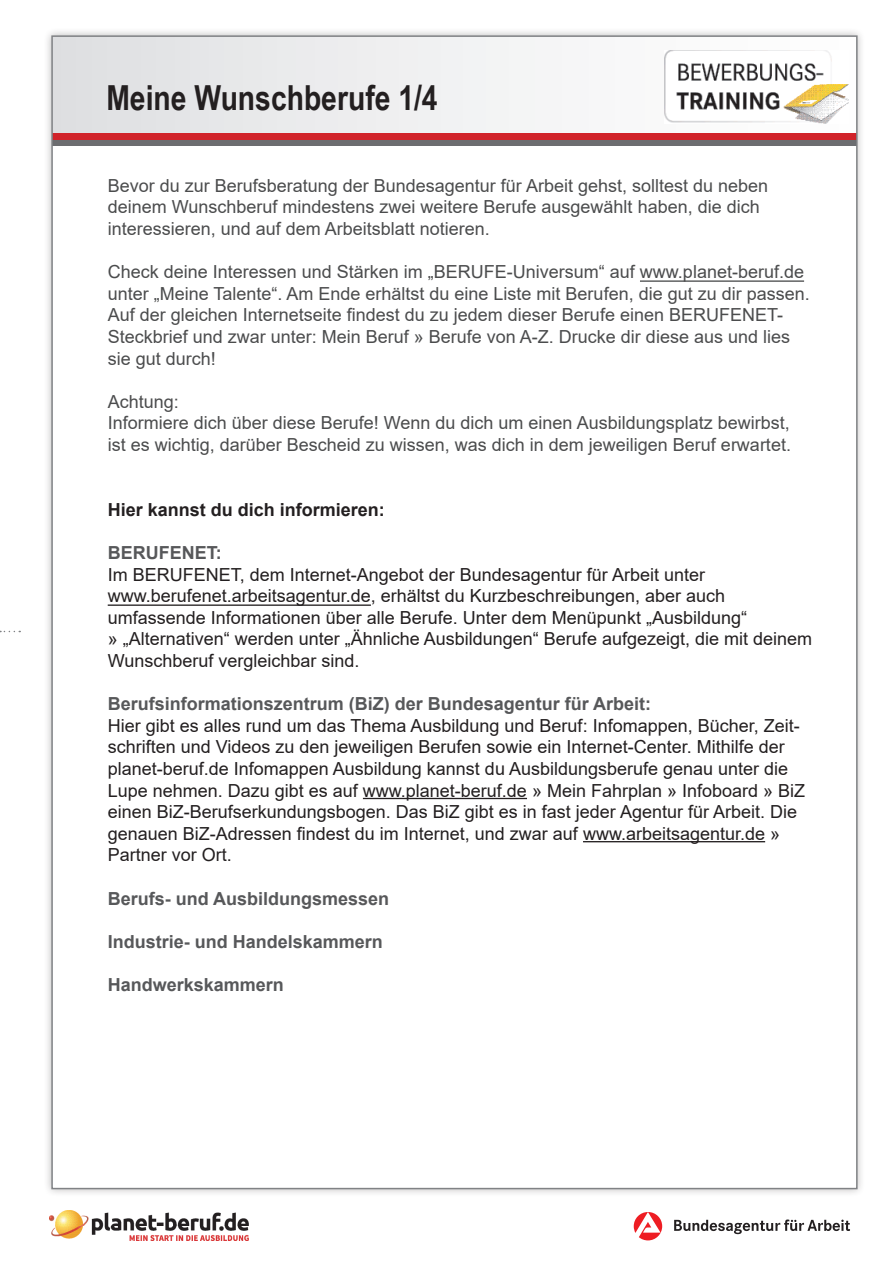
<style>
.page{position:relative;width:893px;height:1263px;background:#fff}
.page>*{position:absolute;margin:0;border:0;box-sizing:border-box;transform-origin:0 0}
.t1{font:700 34.5px "Arial Narrow";color:#231f20}
.t2{font:18px/21.6px "Arial";color:#231f20}
.t3{font:18px/21.6px "Arial";color:#4b4c4d}
.t4{font:700 18px "Arial";color:#57585a}
.t5{font:700 18px "Arial";color:#231f20}
</style>
<div class="page">
<div style="left:43px;top:27px;width:823px;height:1170px;background:#231f20;opacity:.3"></div>
<div style="left:52px;top:36px;width:805px;height:1152px;background:#fff"></div>
<div style="left:52px;top:36px;width:805px;height:104px;background:linear-gradient(to right,#e0e1e3,#fff)"></div>
<div style="left:52px;top:139px;width:805px;height:7px;background:#6c6d70"></div>
<div style="left:52px;top:133px;width:805px;height:6px;background:#d1232a"></div>
<svg style="left:674px;top:1219px;width:176px;height:15px"></svg>
<svg style="left:634px;top:1212px;width:28px;height:28px"></svg>
<img style="left:50px;top:1210px;width:199px;height:30px">
<svg style="left:0;top:631px;width:20px;height:1px"></svg>
<img style="left:664px;top:51px;width:185px;height:72px">
<hr style="left:640px;top:280px;width:164px;height:2px;background:#4b4c4d">
<hr style="left:108px;top:604px;width:263px;height:2px;background:#231f20">
<hr style="left:363px;top:798px;width:164px;height:1px;background:#231f20">
<hr style="left:583px;top:841px;width:182px;height:1px;background:#231f20">
<h1 class="t1" style="left:106px;top:72px;width:333px">Meine Wunschberufe 1/4</h1>
<p class="t3" style="left:108px;top:174px;width:662px">Bevor du zur Berufsberatung der Bundesagentur für Arbeit gehst, solltest du neben deinem Wunschberuf mindestens zwei weitere Berufe ausgewählt haben, die dich interessieren, und auf dem Arbeitsblatt notieren.</p>
<p class="t3" style="left:108px;top:261px;width:704px">Check deine Interessen und Stärken im „BERUFE-Universum“ auf www.planet-beruf.de unter „Meine Talente“. Am Ende erhältst du eine Liste mit Berufen, die gut zu dir passen.<br>Auf der gleichen Internetseite findest du zu jedem dieser Berufe einen BERUFENET-Steckbrief und zwar unter: Mein Beruf » Berufe von A-Z. Drucke dir diese aus und lies sie gut durch!</p>
<p class="t3" style="left:108px;top:390px;width:685px">Achtung:<br>Informiere dich über diese Berufe! Wenn du dich um einen Ausbildungsplatz bewirbst, ist es wichtig, darüber Bescheid zu wissen, was dich in dem jeweiligen Beruf erwartet.</p>
<p class="t5" style="left:108px;top:497px;width:279px">Hier kannst du dich informieren:</p>
<p class="t4" style="left:108px;top:540px;width:116px">BERUFENET:</p>
<p class="t2" style="left:108px;top:563px;width:706px">Im BERUFENET, dem Internet-Angebot der Bundesagentur für Arbeit unter www.berufenet.arbeitsagentur.de, erhältst du Kurzbeschreibungen, aber auch umfassende Informationen über alle Berufe. Unter dem Menüpunkt „Ausbildung“<br>» „Alternativen“ werden unter „Ähnliche Ausbildungen“ Berufe aufgezeigt, die mit deinem Wunschberuf vergleichbar sind.</p>
<p class="t4" style="left:108px;top:691px;width:545px">Berufsinformationszentrum (BiZ) der Bundesagentur für Arbeit:</p>
<p class="t2" style="left:108px;top:714px;width:699px">Hier gibt es alles rund um das Thema Ausbildung und Beruf: Infomappen, Bücher, Zeit&shy;schriften und Videos zu den jeweiligen Berufen sowie ein Internet-Center. Mithilfe der planet-beruf.de Infomappen Ausbildung kannst du Ausbildungsberufe genau unter die Lupe nehmen. Dazu gibt es auf www.planet-beruf.de » Mein Fahrplan » Infoboard » BiZ einen BiZ-Berufserkundungsbogen. Das BiZ gibt es in fast jeder Agentur für Arbeit. Die genauen BiZ-Adressen findest du im Internet, und zwar auf www.arbeitsagentur.de » Partner vor Ort.</p>
<p class="t4" style="left:108px;top:885px;width:283px">Berufs- und Ausbildungsmessen</p>
<p class="t4" style="left:108px;top:929px;width:277px">Industrie- und Handelskammern</p>
<p class="t4" style="left:108px;top:972px;width:178px">Handwerkskammern</p>
</div>
